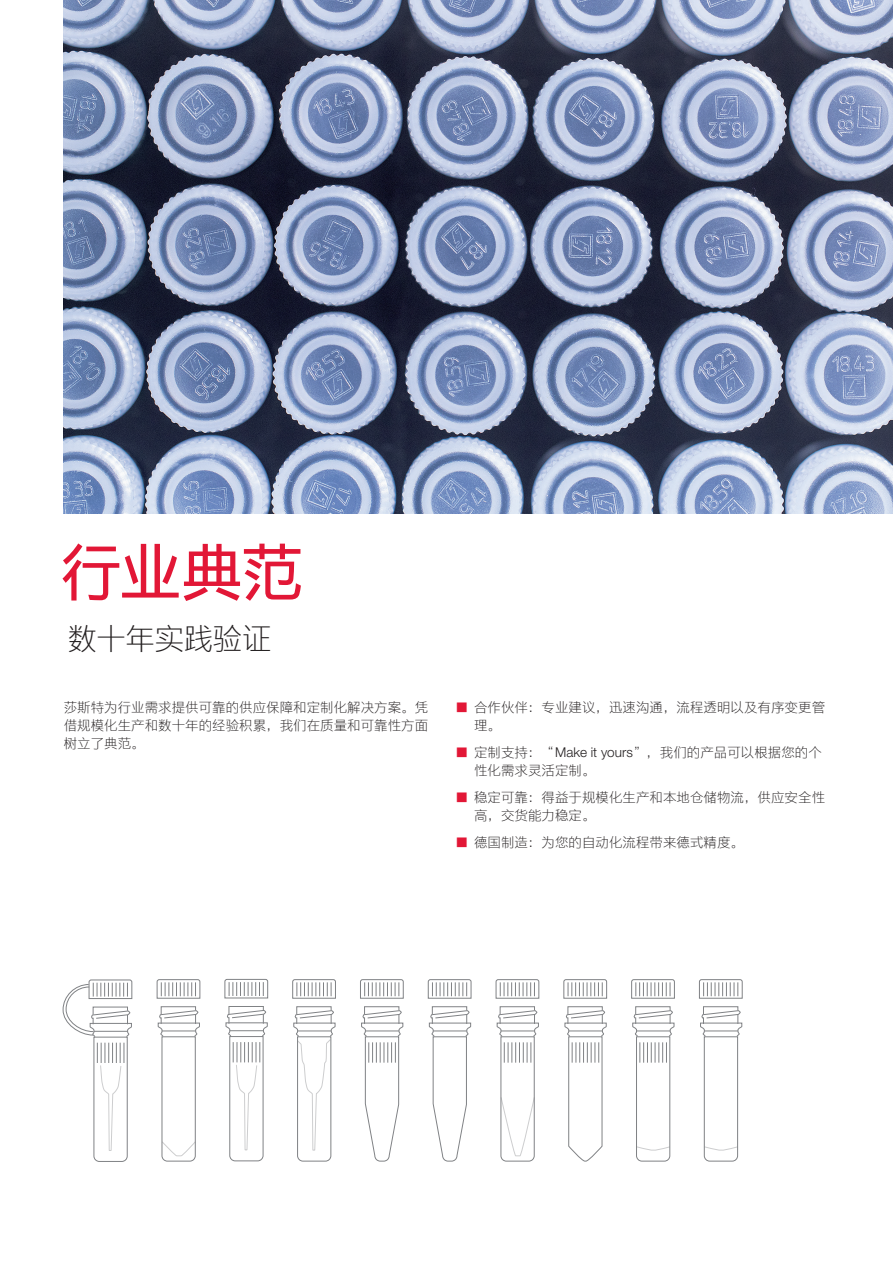
<style>
.page{position:relative;width:893px;height:1263px;background:#fff}
.page>*{position:absolute;margin:0;border:0;box-sizing:border-box;transform-origin:0 0}
.t1{font:63px "M Ying Hei PRC W5";color:#e21736}
.t2{font:30px "M Ying Hei PRC W3";letter-spacing:-.01em;color:#231f20}
.t3{font:13.5px/18px "M Ying Hei PRC W3";color:#231f20}
.s1{font-family:"M Ying Hei PRC W4";color:#e21736}
</style>
<div class="page">
<img style="left:64px;top:0;width:829px;height:514px">
<svg style="left:292px;top:979px;width:44px;height:20px"></svg>
<svg style="left:293px;top:1006px;width:43px;height:156px"></svg>
<svg style="left:360px;top:979px;width:44px;height:20px"></svg>
<svg style="left:361px;top:1006px;width:43px;height:156px"></svg>
<svg style="left:563px;top:979px;width:45px;height:20px"></svg>
<svg style="left:564px;top:1006px;width:43px;height:156px"></svg>
<svg style="left:427px;top:979px;width:45px;height:20px"></svg>
<svg style="left:428px;top:1006px;width:44px;height:156px"></svg>
<svg style="left:62px;top:979px;width:71px;height:183px"></svg>
<svg style="left:224px;top:978px;width:45px;height:21px"></svg>
<svg style="left:225px;top:1006px;width:43px;height:156px"></svg>
<svg style="left:156px;top:979px;width:45px;height:20px"></svg>
<svg style="left:157px;top:1006px;width:43px;height:156px"></svg>
<svg style="left:699px;top:979px;width:44px;height:20px"></svg>
<svg style="left:700px;top:1006px;width:43px;height:156px"></svg>
<svg style="left:495px;top:979px;width:45px;height:20px"></svg>
<svg style="left:496px;top:1006px;width:43px;height:156px"></svg>
<svg style="left:631px;top:979px;width:44px;height:20px"></svg>
<svg style="left:632px;top:1006px;width:43px;height:156px"></svg>
<h1 class="t1" style="left:60px;top:534px;width:246px">行业典范</h1>
<h2 class="t2" style="left:67px;top:620px;width:206px">数十年实践验证</h2>
<p class="t3" style="left:64px;top:698px;width:366px;text-align:justify">莎斯特为行业需求提供可靠的供应保障和定制化解决方案。凭借规模化生产和数十年的经验积累，我们在质量和可靠性方面树立了典范。</p>
<p class="t3" style="left:474px;top:698px;width:352px;text-indent:-19px"><span class="s1">■</span> 合作伙伴：专业建议，迅速沟通，流程透明以及有序变更管理。</p>
<p class="t3" style="left:474px;top:743px;width:349px;text-indent:-19px"><span class="s1">■</span> 定制支持：“Make it yours”，我们的产品可以根据您的个性化需求灵活定制。</p>
<p class="t3" style="left:474px;top:788px;width:352px;text-indent:-19px"><span class="s1">■</span> 稳定可靠：得益于规模化生产和本地仓储物流，供应安全性高，交货能力稳定。</p>
<p class="t3" style="left:455px;top:833px;width:291px"><span class="s1">■</span> 德国制造：为您的自动化流程带来德式精度。</p>
</div>
